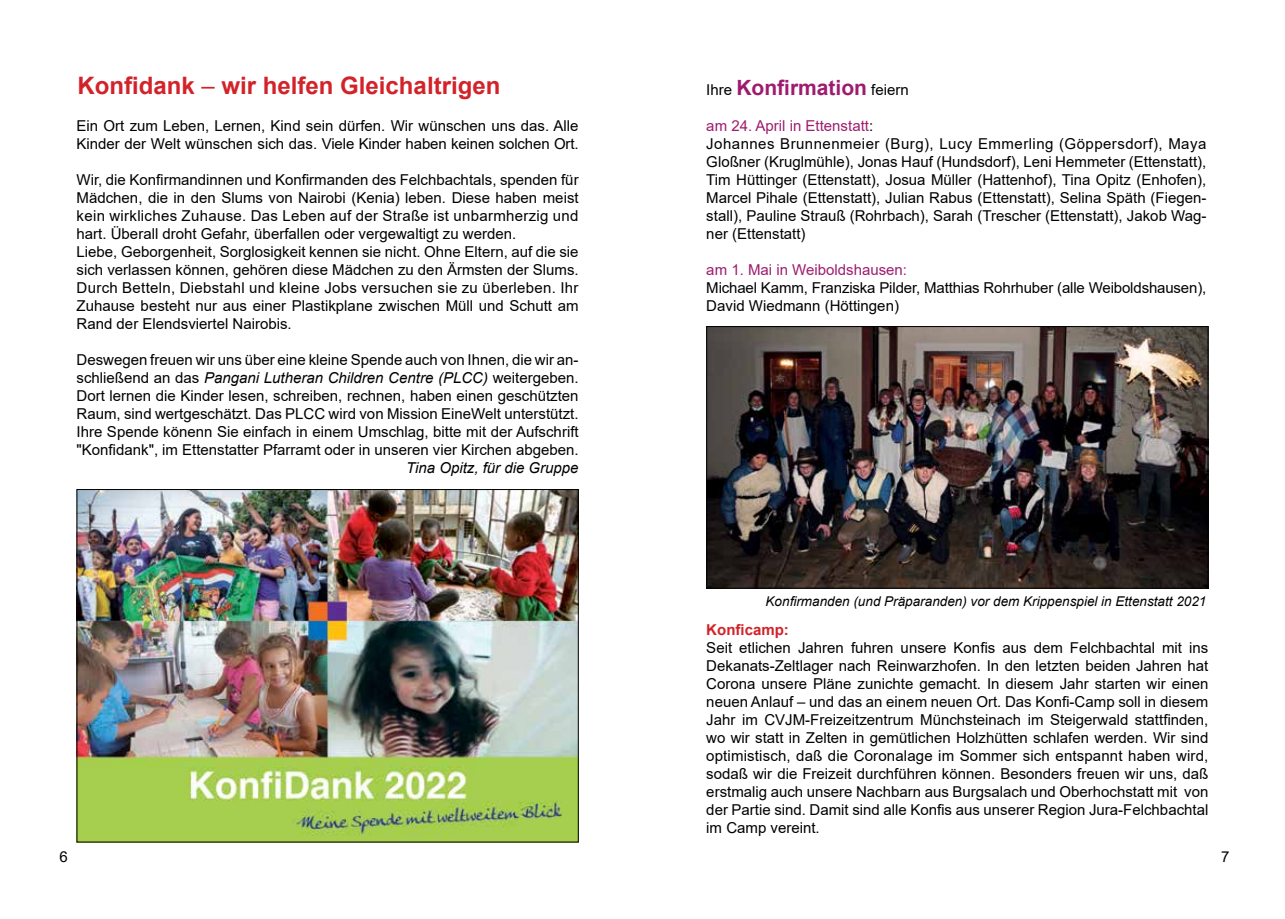
<style>
.page{position:relative;width:1285px;height:919px;background:#fff}
.page>*{position:absolute;margin:0;border:0;box-sizing:border-box;transform-origin:0 0}
.t1{font:700 24px "Arial";color:#d2232a}
.t2{font:700 21px "Arial";color:#9e1c6f}
.t3{font:15px/18px "Arial";color:#000}
.t4{font:15px "Arial";color:#9e1c6f}
.t5{font:italic 15px "Arial";color:#000}
.t6{font:700 15px "Arial";color:#d2232a}
.t7{font:italic 13.5px "Arial";color:#000}
.s1{font-weight:400}
.s2{font-style:italic}
.s3{font-weight:400;font-size:15px;color:#000}
.s4{color:#9e1c6f}
</style>
<div class="page">
<img style="left:79px;top:491px;width:497px;height:349px">
<img style="left:708px;top:328px;width:498px;height:258px">
<div style="left:706px;top:326px;width:502px;height:262px;border:1px solid #000"></div>
<h1 class="t1" style="left:77px;top:69px;width:424px">Konfidank <span class="s1">–</span> wir helfen Gleichaltrigen</h1>
<p class="t3" style="left:77px;top:116px;width:503px">Ein Ort zum Leben, Lernen, Kind sein dürfen. Wir wünschen uns das. Alle<br>Kinder der Welt wünschen sich das. Viele Kinder haben keinen solchen Ort.</p>
<p class="t3" style="left:77px;top:170px;width:503px">Wir, die Konfirmandinnen und Konfirmanden des Felchbachtals, spenden für Mädchen, die in den Slums von Nairobi (Kenia) leben. Diese haben meist kein wirkliches Zuhause. Das Leben auf der Straße ist unbarmherzig und hart. Überall droht Gefahr, überfallen oder vergewaltigt zu werden.<br>Liebe, Geborgenheit, Sorglosigkeit kennen sie nicht. Ohne Eltern, auf die sie sich verlassen können, gehören diese Mädchen zu den Ärmsten der Slums.<br>Durch Betteln, Diebstahl und kleine Jobs versuchen sie zu überleben. Ihr Zuhause besteht nur aus einer Plastikplane zwischen Müll und Schutt am Rand der Elendsviertel Nairobis.</p>
<p class="t3" style="left:77px;top:350px;width:503px;text-align:justify">Deswegen freuen wir uns über eine kleine Spende auch von Ihnen, die wir an&shy;schließend an das <span class="s2">Pangani Lutheran Children Centre (PLCC)</span> weitergeben.<br>Dort lernen die Kinder lesen, schreiben, rechnen, haben einen geschützten Raum, sind wertgeschätzt. Das PLCC wird von Mission EineWelt unterstützt.<br>Ihre Spende könenn Sie einfach in einem Umschlag, bitte mit der Aufschrift "Konfidank", im Ettenstatter Pfarramt oder in unseren vier Kirchen abgeben.</p>
<p class="t5" style="left:406px;top:458px;width:174px">Tina Opitz, für die Gruppe</p>
<h2 class="t2" style="left:706px;top:72px;width:204px"><span class="s3">Ihre</span> Konfirmation <span class="s3">feiern</span></h2>
<p class="t3" style="left:706px;top:116px;width:501px"><span class="s4">am 24. April in Ettenstatt</span>:<br>Johannes Brunnenmeier (Burg), Lucy Emmerling (Göppersdorf), Maya Gloßner (Kruglmühle), Jonas Hauf (Hundsdorf), Leni Hemmeter (Ettenstatt), Tim Hüttinger (Ettenstatt), Josua Müller (Hattenhof), Tina Opitz (Enhofen), Marcel Pihale (Ettenstatt), Julian Rabus (Ettenstatt), Selina Späth (Fiegen&shy;stall), Pauline Strauß (Rohrbach), Sarah (Trescher (Ettenstatt), Jakob Wag&shy;ner (Ettenstatt)</p>
<p class="t4" style="left:706px;top:259px;width:202px">am 1. Mai in Weiboldshausen:</p>
<p class="t3" style="left:706px;top:278px;width:501px">Michael Kamm, Franziska Pilder, Matthias Rohrhuber (alle Weiboldshausen),<br>David Wiedmann (Höttingen)</p>
<p class="t7" style="left:765px;top:592px;width:442px">Konfirmanden (und Präparanden) vor dem Krippenspiel in Ettenstatt 2021</p>
<p class="t6" style="left:706px;top:619px;width:84px">Konficamp:</p>
<p class="t3" style="left:706px;top:638px;width:503px;text-align:justify">Seit etlichen Jahren fuhren unsere Konfis aus dem Felchbachtal mit ins Dekanats-Zeltlager nach Reinwarzhofen. In den letzten beiden Jahren hat Corona unsere Pläne zunichte gemacht. In diesem Jahr starten wir einen neuen Anlauf – und das an einem neuen Ort. Das Konfi-Camp soll in diesem Jahr im CVJM-Freizeitzentrum Münchsteinach im Steigerwald stattfinden, wo wir statt in Zelten in gemütlichen Holzhütten schlafen werden. Wir sind optimistisch, daß die Coronalage im Sommer sich entspannt haben wird, sodaß wir die Freizeit durchführen können. Besonders freuen wir uns, daß erstmalig auch unsere Nachbarn aus Burgsalach und Oberhochstatt mit von der Partie sind. Damit sind alle Konfis aus unserer Region Jura-Felchbachtal im Camp vereint.</p>
<p class="t3" style="left:60px;top:847px;width:10px">6</p>
<p class="t3" style="left:1220px;top:847px;width:10px">7</p>
</div>
